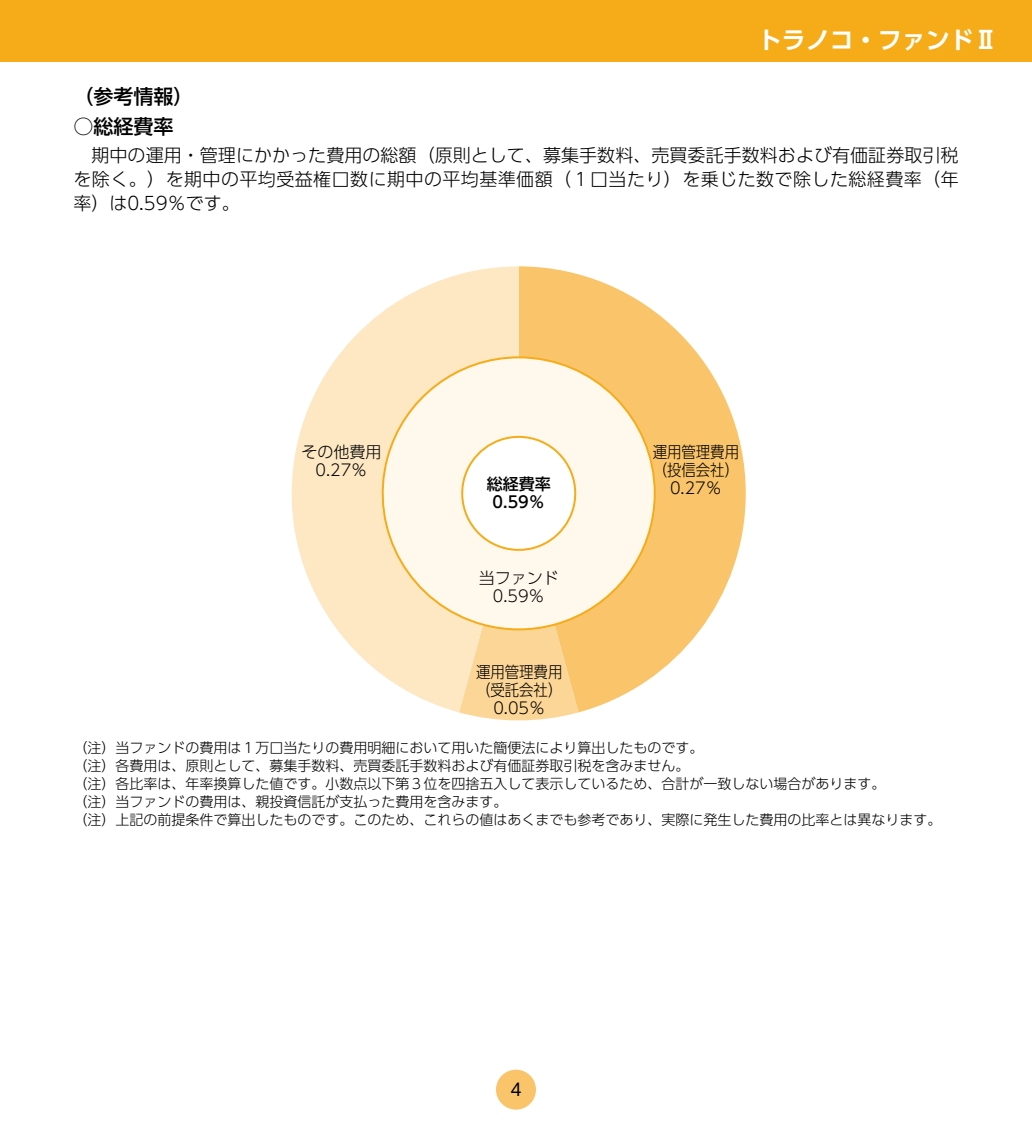
<style>
.page{position:relative;width:1032px;height:1134px;background:#fff}
.page>*{position:absolute;margin:0;border:0;box-sizing:border-box;transform-origin:0 0}
.t1{font:700 24px "UD Shin Go Pro De";color:#fff}
.t2{font:500 20px "UD Shin Go Pro";color:#000}
.t3{font:300 18px/24px "UD Shin Go Pro";letter-spacing:.025em;color:#000;text-align:justify}
.t4{font:17px "UD Shin Go Pro";color:#000}
.t5{font:300 16px/18px "UD Shin Go Pro";color:#000;text-align:center;scale:.9 1}
.t6{font:300 16px/18px "UD Shin Go Pro";color:#000;text-align:center}
.t7{font:500 16px/18px "UD Shin Go Pro";color:#000;text-align:center}
.t8{font:300 14px/18px "UD Shin Go Pro";color:#000}
</style>
<div class="page">
<div style="left:496px;top:1070px;width:40px;height:40px;background:#fac56a;border-radius:50%"></div>
<div style="left:0;top:0;width:1032px;height:61px;background:#f6ac19"></div>
<svg style="left:519px;top:266px;width:227px;height:446px;fill:#fac56a"></svg>
<svg style="left:291px;top:266px;width:228px;height:445px;fill:#fde8c3"></svg>
<svg style="left:365px;top:355px;width:292px;height:278px"></svg>
<svg style="left:453px;top:435px;width:125px;height:286px"></svg>
<h1 class="t1" style="left:758px;top:20px;width:241px">トラノコ・ファンドⅡ</h1>
<h2 class="t2" style="left:73px;top:80px;width:121px">（参考情報）</h2>
<h2 class="t2" style="left:73px;top:110px;width:101px">○総経費率</h2>
<p class="t3" style="left:73px;top:143px;width:887px">　期中の運用・管理にかかった費用の総額（原則として、募集手数料、売買委託手数料および有価証券取引税を除く。）を期中の平均受益権口数に期中の平均基準価額（１口当たり）を乗じた数で除した総経費率（年率）は0.59％です。</p>
<p class="t6" style="left:301px;top:442px;width:81px">その他費用<br>0.27％</p>
<p class="t7" style="left:487px;top:475px;width:65px">総経費率<br>0.59％</p>
<p class="t6" style="left:479px;top:568px;width:81px">当ファンド<br>0.59％</p>
<p class="t5" style="left:476px;top:662px;width:98px">運用管理費用（受託会社）<br>0.05％</p>
<p class="t5" style="left:653px;top:442px;width:98px">運用管理費用（投信会社）<br>0.27％</p>
<p class="t8" style="left:73px;top:738px;width:869px">（注）当ファンドの費用は１万口当たりの費用明細において用いた簡便法により算出したものです。<br>（注）各費用は、原則として、募集手数料、売買委託手数料および有価証券取引税を含みません。<br>（注）各比率は、年率換算した値です。小数点以下第３位を四捨五入して表示しているため、合計が一致しない場合があります。<br>（注）当ファンドの費用は、親投資信託が支払った費用を含みます。<br>（注）上記の前提条件で算出したものです。このため、これらの値はあくまでも参考であり、実際に発生した費用の比率とは異なります。</p>
<p class="t4" style="left:510px;top:1076px;width:13px">4</p>
</div>
